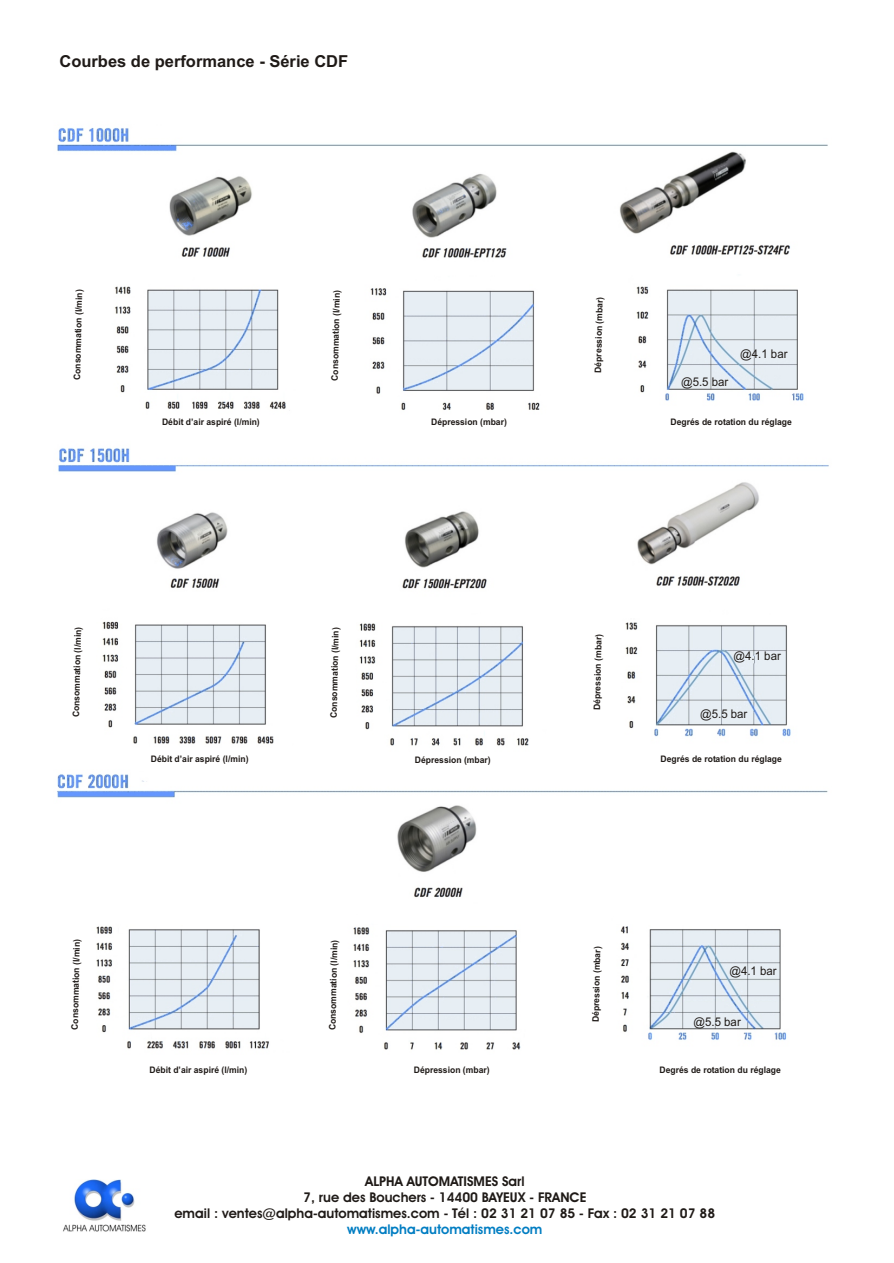
<style>
.page{position:relative;width:894px;height:1263px;background:#fff}
.page>*{position:absolute;margin:0;border:0;box-sizing:border-box;transform-origin:0 0}
.t1{font:700 16.5px "Arial";color:#1f1a17}
.t2{font:13.5px/16px "Avant Garde Bk BT";color:#1f1a17;text-align:center}
.t3{font:13.5px "Avant Garde Bk BT";color:#007dc2}
.t4{font:12px "Arial";color:#1f1a17;scale:.95 1}
.t5{font:700 9px "Arial";color:#1f1a17;scale:.95 1}
</style>
<div class="page">
<img style="left:63px;top:1180px;width:83px;height:52px">
<img style="left:57px;top:127px;width:772px;height:923px">
<svg style="left:73px;top:980px;width:6px;height:8px"></svg>
<svg style="left:331px;top:1014px;width:5px;height:10px"></svg>
<svg style="left:332px;top:989px;width:4px;height:7px"></svg>
<svg style="left:332px;top:951px;width:5px;height:22px"></svg>
<svg style="left:592px;top:1006px;width:9px;height:10px"></svg>
<svg style="left:596px;top:949px;width:4px;height:3px"></svg>
<svg style="left:75px;top:701px;width:5px;height:4px"></svg>
<svg style="left:75px;top:676px;width:5px;height:7px"></svg>
<svg style="left:76px;top:638px;width:5px;height:22px"></svg>
<svg style="left:332px;top:692px;width:5px;height:9px"></svg>
<svg style="left:332px;top:668px;width:6px;height:8px"></svg>
<svg style="left:332px;top:650px;width:8px;height:3px"></svg>
<svg style="left:332px;top:631px;width:7px;height:6px"></svg>
<svg style="left:596px;top:664px;width:5px;height:4px"></svg>
<svg style="left:595px;top:645px;width:7px;height:5px"></svg>
<svg style="left:75px;top:331px;width:6px;height:7px"></svg>
<svg style="left:333px;top:365px;width:5px;height:4px"></svg>
<svg style="left:334px;top:339px;width:5px;height:7px"></svg>
<svg style="left:334px;top:301px;width:6px;height:22px"></svg>
<svg style="left:595px;top:357px;width:8px;height:9px"></svg>
<svg style="left:598px;top:300px;width:5px;height:8px"></svg>
<h1 class="t1" style="left:59px;top:55px;width:290px">Courbes de performance - Série CDF</h1>
<p class="t5" style="left:74px;top:380px;width:97px;rotate:-89deg">Consomm ion (l/m n)</p>
<p class="t5" style="left:162px;top:418px;width:104px">Débit d’air aspiré (l/min)</p>
<p class="t5" style="left:332px;top:381px;width:97px;rotate:-89deg">Co som atio (l/ in)</p>
<p class="t5" style="left:431px;top:419px;width:81px">Dépression (mbar)</p>
<p class="t5" style="left:73px;top:717px;width:97px;rotate:-89deg">Co som atio (l/ in)</p>
<p class="t5" style="left:151px;top:756px;width:104px">Débit d’air aspiré (l/min)</p>
<p class="t5" style="left:72px;top:1030px;width:97px;rotate:-89deg">Consomm ion (l/m n)</p>
<p class="t5" style="left:150px;top:1066px;width:104px">Débit d’air aspiré (l/min)</p>
<p class="t5" style="left:330px;top:718px;width:97px;rotate:-89deg">Con mm ion l/m )</p>
<p class="t5" style="left:329px;top:1030px;width:97px;rotate:-89deg">C som atio (l/ in)</p>
<p class="t5" style="left:415px;top:756px;width:81px">Dépression (mbar)</p>
<p class="t5" style="left:414px;top:1067px;width:81px">Dépression (mbar)</p>
<p class="t5" style="left:595px;top:373px;width:81px;rotate:-89deg">D ression (mb )</p>
<h3 class="t4" style="left:681px;top:377px;width:51px">@5.5 bar</h3>
<h3 class="t4" style="left:740px;top:350px;width:51px">@4.1 bar</h3>
<p class="t5" style="left:671px;top:418px;width:129px">Degrés de rotation du réglage</p>
<p class="t5" style="left:594px;top:710px;width:81px;rotate:-89deg">Dépressio (m ar)</p>
<h3 class="t4" style="left:734px;top:651px;width:51px">@4.1 bar</h3>
<h3 class="t4" style="left:700px;top:710px;width:51px">@5.5 bar</h3>
<p class="t5" style="left:661px;top:756px;width:129px">Degrés de rotation du réglage</p>
<p class="t5" style="left:592px;top:1022px;width:81px;rotate:-89deg">D ression (mba )</p>
<h3 class="t4" style="left:729px;top:966px;width:51px">@4.1 bar</h3>
<h3 class="t4" style="left:694px;top:1018px;width:51px">@5.5 bar</h3>
<p class="t5" style="left:660px;top:1066px;width:129px">Degrés de rotation du réglage</p>
<h2 class="t2" style="left:174px;top:1174px;width:542px">ALPHA AUTOMATISMES Sarl<br>7, rue des Bouchers - 14400 BAYEUX - FRANCE<br>email : ventes@alpha-automatismes.com - Tél : 02 31 21 07 85 - Fax : 02 31 21 07 88</h2>
<h2 class="t3" style="left:347px;top:1224px;width:197px">www.alpha-automatismes.com</h2>
</div>
